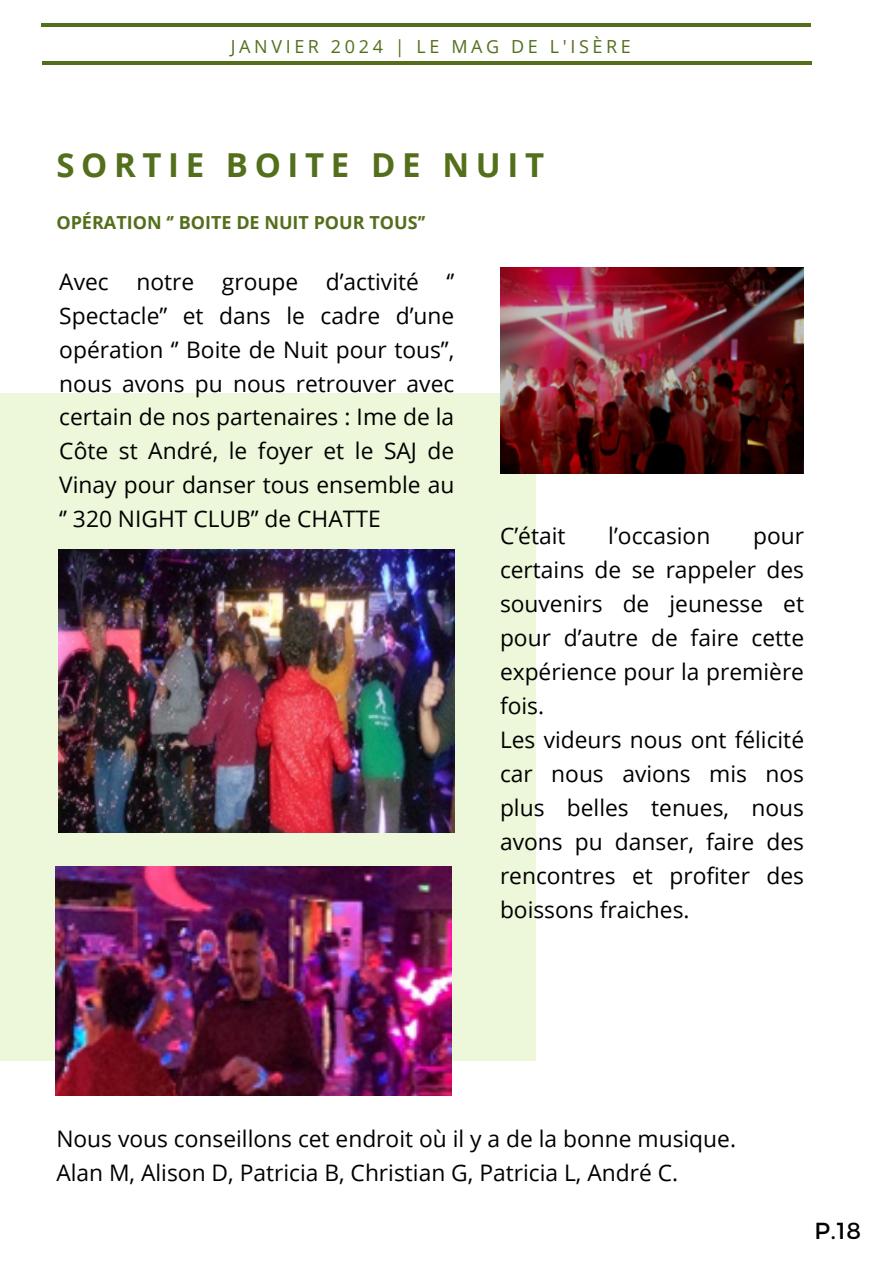
<style>
.page{position:relative;width:893px;height:1264px;background:#fff}
.page>*{position:absolute;margin:0;border:0;box-sizing:border-box;transform-origin:0 0}
.t1{font:700 33px "Open Sans";letter-spacing:.2em;color:#546f1c}
.t2{font:23.25px "Montserrat";color:#000}
.t3{font:22.8px/34px "Open Sans";color:#000}
.t4{font:700 18px "Open Sans";color:#546f1c}
.t5{font:18px "Open Sans";letter-spacing:.2em;color:#546f1c}
</style>
<div class="page">
<hr style="left:42px;top:61px;width:770px;height:4px;background:#546f1c">
<hr style="left:41px;top:24px;width:770px;height:3px;background:#546f1c">
<div style="left:0;top:393px;width:535px;height:668px;background:#edf7d9"></div>
<img style="left:500px;top:268px;width:303px;height:206px">
<img style="left:58px;top:550px;width:396px;height:282px">
<img style="left:56px;top:866px;width:395px;height:229px">
<h3 class="t5" style="left:231px;top:33px;width:401px">JANVIER 2024 | LE MAG DE L'ISÈRE</h3>
<h1 class="t1" style="left:56px;top:142px;width:489px">SORTIE BOITE DE NUIT</h1>
<p class="t4" style="left:56px;top:210px;width:370px">OPÉRATION ‘’ BOITE DE NUIT POUR TOUS’’</p>
<p class="t3" style="left:59px;top:264px;width:396px;text-align:justify">Avec notre groupe d’activité ‘’ Spectacle’’ et dans le cadre d’une opération ‘’ Boite de Nuit pour tous’’, nous avons pu nous retrouver avec certain de nos partenaires : Ime de la Côte st André, le foyer et le SAJ de Vinay pour danser tous ensemble au ‘’ 320 NIGHT CLUB’’ de CHATTE</p>
<h3 class="t3" style="left:500px;top:517px;width:67px">C’était</h3>
<h3 class="t3" style="left:608px;top:517px;width:103px">l’occasion</h3>
<h3 class="t3" style="left:500px;top:517px;width:305px;text-indent:253px">pour certains de se rappeler des souvenirs de jeunesse et pour d’autre de faire cette expérience pour la première fois.<br>Les videurs nous ont félicité car nous avions mis nos plus belles tenues, nous avons pu danser, faire des rencontres et profiter des boissons fraiches.</h3>
<p class="t3" style="left:56px;top:1121px;width:681px">Nous vous conseillons cet endroit où il y a de la bonne musique.<br>Alan M, Alison D, Patricia B, Christian G, Patricia L, André C.</p>
<h4 class="t2" style="left:814px;top:1215px;width:48px">P.18</h4>
</div>
